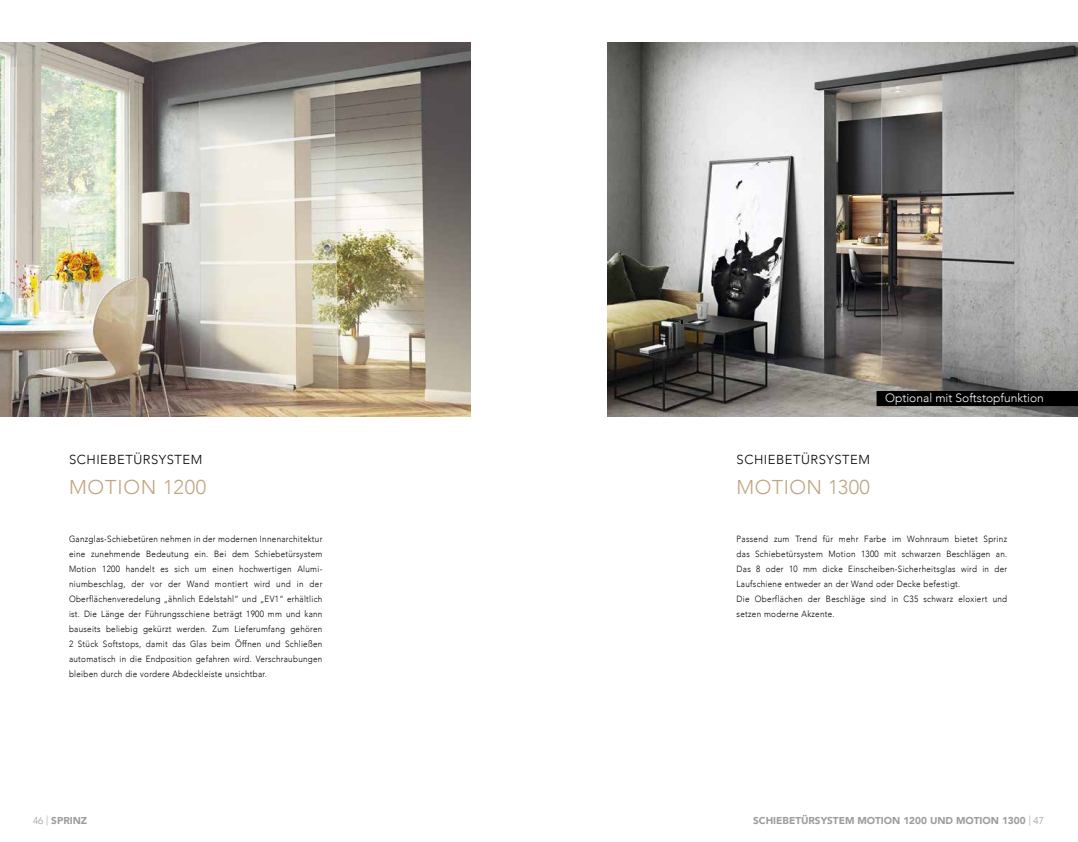
<style>
.page{position:relative;width:1078px;height:842px;background:#fff}
.page>*{position:absolute;margin:0;border:0;box-sizing:border-box;transform-origin:0 0}
.t1{font:300 20px "Avenir";letter-spacing:.02em;color:#c0a682}
.t2{font:300 20px "Avenir";letter-spacing:.04em;color:#c0a682}
.t3{font:300 13px "Avenir";letter-spacing:.04em;color:#000}
.t4{font:300 12px "Avenir";color:#fff}
.t5{font:900 10px "Avenir";color:#9c9e9f}
.t6{font:300 9px/15px "Avenir";letter-spacing:.035em;color:#000;scale:.9 1}
.s1{font-weight:300}
</style>
<div class="page">
<img style="left:607px;top:43px;width:470px;height:374px">
<img style="left:0;top:43px;width:471px;height:374px">
<div style="left:876px;top:391px;width:201px;height:15px;background:#000"></div>
<h2 class="t3" style="left:69px;top:452px;width:135px">SCHIEBETÜRSYSTEM</h2>
<h1 class="t2" style="left:69px;top:475px;width:139px">MOTION 1200</h1>
<p class="t6" style="left:69px;top:531px;width:283px;text-align:justify">Ganzglas-Schiebetüren nehmen in der modernen Innenarchitektur eine zunehmende Bedeutung ein. Bei dem Schiebetürsystem Motion 1200 handelt es sich um einen hochwertigen Alumi&shy;niumbeschlag, der vor der Wand montiert wird und in der Oberflächenveredelung „ähnlich Edelstahl“ und „EV1“ erhältlich ist. Die Länge der Führungsschiene beträgt 1900 mm und kann bauseits beliebig gekürzt werden. Zum Lieferumfang gehören 2 Stück Softstops, damit das Glas beim Öffnen und Schließen automatisch in die Endposition gefahren wird. Verschraubungen bleiben durch die vordere Abdeckleiste unsichtbar.</p>
<h3 class="t4" style="left:884px;top:391px;width:160px">Optional mit Softstopfunktion</h3>
<h2 class="t3" style="left:736px;top:452px;width:135px">SCHIEBETÜRSYSTEM</h2>
<h1 class="t1" style="left:736px;top:475px;width:135px">MOTION 1300</h1>
<p class="t6" style="left:736px;top:531px;width:302px">Passend zum Trend für mehr Farbe im Wohnraum bietet Sprinz das Schiebetürsystem Motion 1300 mit schwarzen Beschlägen an.<br>Das 8 oder 10 mm dicke Einscheiben-Sicherheitsglas wird in der Laufschiene entweder an der Wand oder Decke befestigt.<br>Die Oberflächen der Beschläge sind in C35 schwarz eloxiert und setzen moderne Akzente.</p>
<p class="t5" style="left:33px;top:811px;width:56px"><span class="s1">46 |</span> SPRINZ</p>
<p class="t5" style="left:753px;top:811px;width:292px">SCHIEBETÜRSYSTEM MOTION 1200 UND MOTION 1300 <span class="s1">| 47</span></p>
</div>
